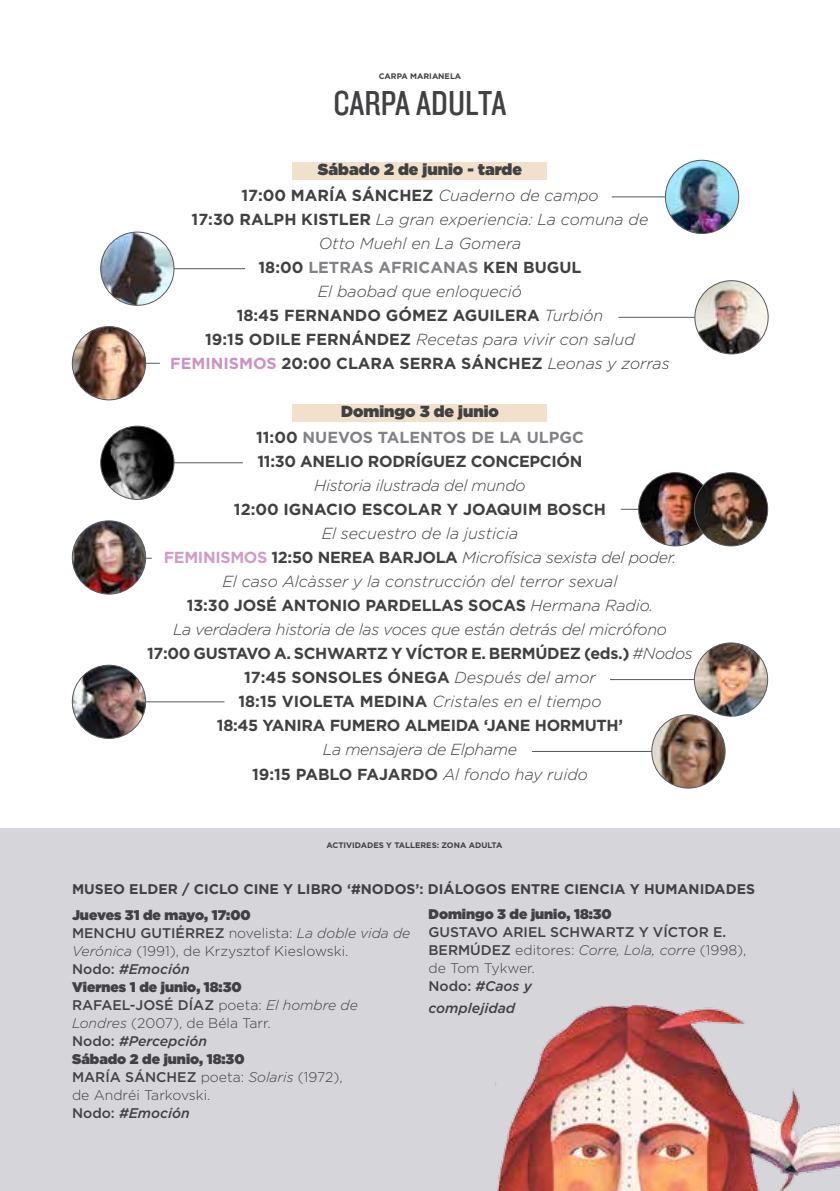
<style>
.page{position:relative;width:840px;height:1191px;background:#fff}
.page>*{position:absolute;margin:0;border:0;box-sizing:border-box;transform-origin:0 0}
.t1{font:36px "Knockout HTF29 Junior Liteweight";color:#414042}
.t2{font:italic 300 16px/24px "Gotham HTF";letter-spacing:-.01em;color:#414042;text-align:center}
.t3{font:900 16px/26px "Gotham HTF";color:#414042;text-align:center}
.t4{font:700 16px/26px "Gotham HTF";color:#808285;text-align:center}
.t5{font:700 16px "Gotham HTF";color:#414042}
.t6{font:700 16px "Gotham HTF";letter-spacing:-.02em;color:#414042}
.t7{font:300 14px/18px "Gotham HTF";color:#414042}
.t8{font:500 14px/18px "Gotham HTF";color:#414042}
.t9{font:700 14px "Gotham HTF";color:#414042}
.t10{font:900 14px "Gotham HTF";color:#414042}
.t11{font:italic 500 14px "Gotham HTF";color:#414042}
.t12{font:700 8px "Gotham HTF";color:#414042}
.s1{font-weight:700}
.s2{font-weight:300;font-style:italic}
.s3{font-weight:700;font-style:normal}
.s4{font-weight:700;font-style:normal;color:#808285}
.s5{font-weight:700;font-style:normal;color:#cd92c1}
.s6{font-weight:900;color:#414042}
.s7{color:#414042}
.s8{font-weight:700;font-style:normal;color:#d19cc6}
.s9{font-weight:900}
.s10{font-weight:500}
.s11{font-style:italic}
.s12{font-weight:500;font-style:italic}
.s13{font-weight:300}
</style>
<div class="page">
<div style="left:292px;top:404px;width:255px;height:17px;background:#f1e0cb"></div>
<div style="left:292px;top:162px;width:255px;height:17px;background:#f1e0cb"></div>
<div style="left:0;top:828px;width:839px;height:363px;background:#d6d5da"></div>
<hr style="left:618px;top:317px;width:96px;height:1px;background:#58595b">
<img style="left:694px;top:281px;width:73px;height:73px;border-radius:37px">
<div style="left:694px;top:280px;width:74px;height:74px;border:1px solid #58595b;border-radius:50%"></div>
<hr style="left:139px;top:268px;width:106px;height:1px;background:#58595b">
<img style="left:101px;top:232px;width:73px;height:73px;border-radius:37px">
<div style="left:100px;top:232px;width:74px;height:73px;border:1px solid #58595b;border-radius:50%"></div>
<svg style="left:146px;top:363px;width:14px;height:1px"></svg>
<img style="left:72px;top:327px;width:73px;height:73px;border-radius:37px">
<div style="left:72px;top:326px;width:74px;height:74px;border:1px solid #58595b;border-radius:50%"></div>
<hr style="left:125px;top:462px;width:118px;height:1px;background:#58595b">
<img style="left:101px;top:426px;width:73px;height:73px;border-radius:37px">
<div style="left:100px;top:426px;width:74px;height:73px;border:1px solid #58595b;border-radius:50%"></div>
<hr style="left:135px;top:701px;width:89px;height:1px;background:#58595b">
<img style="left:72px;top:665px;width:73px;height:73px;border-radius:37px">
<div style="left:72px;top:665px;width:74px;height:73px;border:1px solid #58595b;border-radius:50%"></div>
<hr style="left:609px;top:679px;width:88px;height:1px;background:#58595b">
<img style="left:694px;top:643px;width:73px;height:73px;border-radius:37px">
<div style="left:693px;top:642px;width:74px;height:74px;border:1px solid #58595b;border-radius:50%"></div>
<hr style="left:531px;top:751px;width:183px;height:1px;background:#58595b">
<img style="left:651px;top:715px;width:73px;height:73px;border-radius:37px">
<div style="left:651px;top:714px;width:74px;height:74px;border:1px solid #58595b;border-radius:50%"></div>
<hr style="left:620px;top:509px;width:93px;height:1px;background:#58595b">
<img style="left:638px;top:473px;width:73px;height:73px;border-radius:37px">
<img style="left:694px;top:473px;width:73px;height:73px;border-radius:37px">
<div style="left:693px;top:472px;width:74px;height:74px;border:1px solid #58595b;border-radius:50%"></div>
<img style="left:495px;top:1005px;width:344px;height:186px">
<hr style="left:611px;top:196px;width:65px;height:1px;background:#58595b">
<img style="left:665px;top:160px;width:73px;height:73px;border-radius:37px">
<div style="left:664px;top:160px;width:74px;height:74px;border:1px solid #58595b;border-radius:50%"></div>
<hr style="left:112px;top:558px;width:40px;height:1px;background:#58595b">
<img style="left:72px;top:521px;width:73px;height:73px;border-radius:37px">
<div style="left:72px;top:520px;width:74px;height:74px;border:1px solid #58595b;border-radius:50%"></div>
<p class="t12" style="left:378px;top:71px;width:84px">CARPA MARIANELA</p>
<h1 class="t1" style="left:333px;top:84px;width:174px">CARPA ADULTA</h1>
<p class="t3" style="left:241px;top:156px;width:358px">Sábado 2 de junio - tarde<br><span class="s1">17:00 MARÍA SÁNCHEZ</span> <span class="s2">Cuaderno de campo</span></p>
<p class="t2" style="left:170px;top:207px;width:500px"><span class="s3">17:30 RALPH KISTLER</span> La gran experiencia: La comuna de<br>Otto Muehl en La Gomera<br><span class="s3">18:00</span> <span class="s4">LETRAS AFRICANAS</span> <span class="s3">KEN BUGUL<br></span>El baobad que enloqueció<br><span class="s3">18:45 FERNANDO GÓMEZ AGUILERA</span> Turbión<br><span class="s3">19:15 ODILE FERNÁNDEZ</span> Recetas para vivir con salud <span class="s5">FEMINISMOS</span> <span class="s3">20:00 CLARA SERRA SÁNCHEZ</span> Leonas y zorras</p>
<p class="t4" style="left:256px;top:398px;width:329px"><span class="s6">Domingo 3 de junio<br></span><span class="s7">11:00</span> NUEVOS TALENTOS DE LA ULPGC</p>
<p class="t6" style="left:257px;top:452px;width:326px">11:30 ANELIO RODRÍGUEZ CONCEPCIÓN</p>
<p class="t2" style="left:314px;top:473px;width:213px">Historia ilustrada del mundo</p>
<p class="t5" style="left:234px;top:500px;width:373px">12:00 IGNACIO ESCOLAR Y JOAQUIM BOSCH</p>
<p class="t2" style="left:147px;top:521px;width:547px">El secuestro de la justicia<br><span class="s8">FEMINISMOS</span> <span class="s3">12:50 NEREA BARJOLA</span> Microfísica sexista del poder.<br>El caso Alcàsser y la construcción del terror sexual<br><span class="s3">13:30 JOSÉ ANTONIO PARDELLAS SOCAS</span> Hermana Radio.<br>La verdadera historia de las voces que están detrás del micrófono<br><span class="s3">17:00 GUSTAVO A. SCHWARTZ Y VÍCTOR E. BERMÚDEZ (eds.)</span> #Nodos <span class="s3">17:45 SONSOLES ÓNEGA</span> Después del amor<br><span class="s3">18:15 VIOLETA MEDINA</span> Cristales en el tiempo<br><span class="s3">18:45 YANIRA FUMERO ALMEIDA ‘JANE HORMUTH’</span></p>
<p class="t2" style="left:252px;top:737px;width:337px;line-height:25px">La mensajera de Elphame<br><span class="s3">19:15 PABLO FAJARDO</span> Al fondo hay ruido</p>
<p class="t12" style="left:326px;top:840px;width:177px">ACTIVIDADES Y TALLERES: ZONA ADULTA</p>
<p class="t9" style="left:72px;top:881px;width:684px">MUSEO ELDER / CICLO CINE Y LIBRO ‘#NODOS’: DIÁLOGOS ENTRE CIENCIA Y HUMANIDADES</p>
<p class="t7" style="left:72px;top:905px;width:339px"><span class="s9">Jueves 31 de mayo, 17:00<br></span><span class="s10">MENCHU GUTIÉRREZ</span> novelista: <span class="s11">La doble vida de<br>Verónica</span> (1991), de Krzysztof Kieslowski.<br><span class="s10">Nodo:</span> <span class="s12">#Emoción<br></span><span class="s9">Viernes 1 de junio, 18:30<br></span><span class="s10">RAFAEL-JOSÉ DÍAZ</span> poeta: <span class="s11">El hombre de<br>Londres</span> (2007), de Béla Tarr.<br><span class="s10">Nodo:</span> <span class="s12">#Percepción<br></span><span class="s9">Sábado 2 de junio, 18:30<br></span><span class="s10">MARÍA SÁNCHEZ</span> poeta: <span class="s11">Solaris</span> (1972),<br>de Andréi Tarkovski.<br><span class="s10">Nodo:</span> <span class="s12">#Emoción</span></p>
<p class="t10" style="left:428px;top:905px;width:185px">Domingo 3 de junio, 18:30</p>
<p class="t8" style="left:428px;top:922px;width:319px">GUSTAVO ARIEL SCHWARTZ Y VÍCTOR E.<br>BERMÚDEZ <span class="s13">editores:</span> <span class="s2">Corre, Lola, corre</span> <span class="s13">(1998), de Tom Tykwer.<br></span>Nodo: <span class="s11">#Caos y</span></p>
<p class="t11" style="left:428px;top:1000px;width:88px">complejidad</p>
</div>
